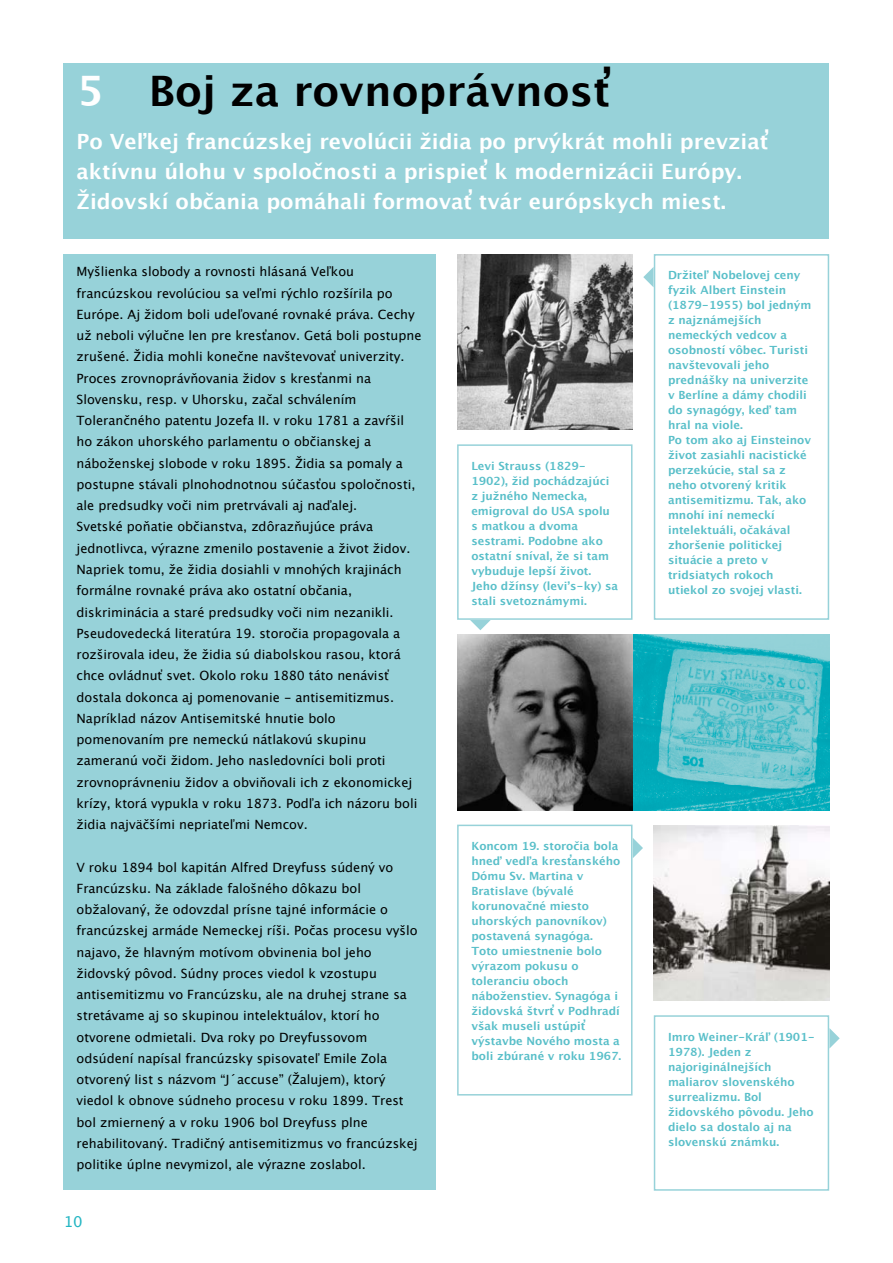
<style>
.page{position:relative;width:893px;height:1263px;background:#fff}
.page>*{position:absolute;margin:0;border:0;box-sizing:border-box;transform-origin:0 0}
.t1{font:700 42px "Lucida Grande";color:#000}
.t2{font:700 21px/30px "Lucida Grande";color:#fff}
.t3{font:15px "Lucida Grande";color:#22b5c2}
.t4{font:12.75px/21.3px "Lucida Grande";color:#000}
.t5{font:700 11.25px/15px "Lucida Grande";color:#59bfc9}
.s1{color:#fff}
</style>
<div class="page">
<div style="left:64px;top:64px;width:765px;height:175px;background:#97d2d9"></div>
<div style="left:64px;top:254px;width:372px;height:935px;background:#97d2d9"></div>
<img style="left:457px;top:254px;width:175px;height:175px">
<img style="left:654px;top:825px;width:175px;height:175px">
<div style="left:654px;top:254px;width:175px;height:366px;border:2px solid #97d2d9"></div>
<div style="left:457px;top:444px;width:175px;height:176px;border:2px solid #97d2d9"></div>
<div style="left:654px;top:1015px;width:175px;height:176px;border:2px solid #97d2d9"></div>
<div style="left:457px;top:825px;width:175px;height:270px;border:2px solid #97d2d9"></div>
<svg style="left:643px;top:267px;width:11px;height:21px"></svg>
<svg style="left:632px;top:838px;width:11px;height:20px"></svg>
<svg style="left:470px;top:620px;width:21px;height:10px"></svg>
<svg style="left:829px;top:1028px;width:11px;height:21px"></svg>
<img style="left:457px;top:635px;width:372px;height:175px">
<h1 class="t1" style="left:77px;top:67px;width:535px"><span class="s1">5</span> Boj za rovnoprávnosť</h1>
<h2 class="t2" style="left:77px;top:127px;width:693px">Po Veľkej francúzskej revolúcii židia po prvýkrát mohli prevziať aktívnu úlohu v spoločnosti a prispieť k modernizácii Európy.<br>Židovskí občania pomáhali formovať tvár európskych miest.</h2>
<p class="t4" style="left:77px;top:261px;width:347px">Myšlienka slobody a rovnosti hlásaná Veľkou francúzskou revolúciou sa veľmi rýchlo rozšírila po Európe. Aj židom boli udeľované rovnaké práva. Cechy už neboli výlučne len pre kresťanov. Getá boli postupne zrušené. Židia mohli konečne navštevovať univerzity.<br>Proces zrovnoprávňovania židov s kresťanmi na Slovensku, resp. v Uhorsku, začal schválením Tolerančného patentu Jozefa II. v roku 1781 a zavŕšil ho zákon uhorského parlamentu o občianskej a náboženskej slobode v roku 1895. Židia sa pomaly a postupne stávali plnohodnotnou súčasťou spoločnosti, ale predsudky voči nim pretrvávali aj naďalej.<br>Svetské poňatie občianstva, zdôrazňujúce práva jednotlivca, výrazne zmenilo postavenie a život židov.<br>Napriek tomu, že židia dosiahli v mnohých krajinách formálne rovnaké práva ako ostatní občania, diskriminácia a staré predsudky voči nim nezanikli.<br>Pseudovedecká literatúra 19. storočia propagovala a rozširovala ideu, že židia sú diabolskou rasou, ktorá chce ovládnuť svet. Okolo roku 1880 táto nenávisť dostala dokonca aj pomenovanie - antisemitizmus.<br>Napríklad názov Antisemitské hnutie bolo pomenovaním pre nemeckú nátlakovú skupinu zameranú voči židom. Jeho nasledovníci boli proti zrovnoprávneniu židov a obviňovali ich z ekonomickej krízy, ktorá vypukla v roku 1873. Podľa ich názoru boli židia najväčšími nepriateľmi Nemcov.</p>
<p class="t4" style="left:77px;top:856px;width:343px">V roku 1894 bol kapitán Alfred Dreyfuss súdený vo Francúzsku. Na základe falošného dôkazu bol obžalovaný, že odovzdal prísne tajné informácie o francúzskej armáde Nemeckej ríši. Počas procesu vyšlo najavo, že hlavným motívom obvinenia bol jeho židovský pôvod. Súdny proces viedol k vzostupu antisemitizmu vo Francúzsku, ale na druhej strane sa stretávame aj so skupinou intelektuálov, ktorí ho otvorene odmietali. Dva roky po Dreyfussovom odsúdení napísal francúzsky spisovateľ Emile Zola otvorený list s názvom “J´accuse” (Žalujem), ktorý viedol k obnove súdneho procesu v roku 1899. Trest bol zmiernený a v roku 1906 bol Dreyfuss plne rehabilitovaný. Tradičný antisemitizmus vo francúzskej politike úplne nevymizol, ale výrazne zoslabol.</p>
<p class="t3" style="left:64px;top:1213px;width:20px">10</p>
<p class="t5" style="left:471px;top:458px;width:148px">Levi Strauss (1829-<br>1902), žid pochádzajúci z južného Nemecka, emigroval do USA spolu s matkou a dvoma sestrami. Podobne ako ostatní sníval, že si tam vybuduje lepší život.<br>Jeho džínsy (levi’s-ky) sa stali svetoznámymi.</p>
<p class="t5" style="left:668px;top:268px;width:145px">Držiteľ Nobelovej ceny fyzik Albert Einstein (1879-1955) bol jedným z najznámejších nemeckých vedcov a osobností vôbec. Turisti navštevovali jeho prednášky na univerzite v Berlíne a dámy chodili do synagógy, keď tam hral na viole.<br>Po tom ako aj Einsteinov život zasiahli nacistické perzekúcie, stal sa z neho otvorený kritik antisemitizmu. Tak, ako mnohí iní nemeckí intelektuáli, očakával zhoršenie politickej situácie a preto v tridsiatych rokoch utiekol zo svojej vlasti.</p>
<p class="t5" style="left:471px;top:838px;width:151px">Koncom 19. storočia bola hneď vedľa kresťanského<br>Dómu Sv. Martina v<br>Bratislave (bývalé korunovačné miesto uhorských panovníkov) postavená synagóga.<br>Toto umiestnenie bolo výrazom pokusu o toleranciu oboch náboženstiev. Synagóga i židovská štvrť v Podhradí však museli ustúpiť výstavbe Nového mosta a boli zbúrané v roku 1967.</p>
<p class="t5" style="left:668px;top:1029px;width:148px">Imro Weiner-Kráľ (1901-<br>1978). Jeden z najoriginálnejších maliarov slovenského surrealizmu. Bol židovského pôvodu. Jeho dielo sa dostalo aj na slovenskú známku.</p>
</div>
